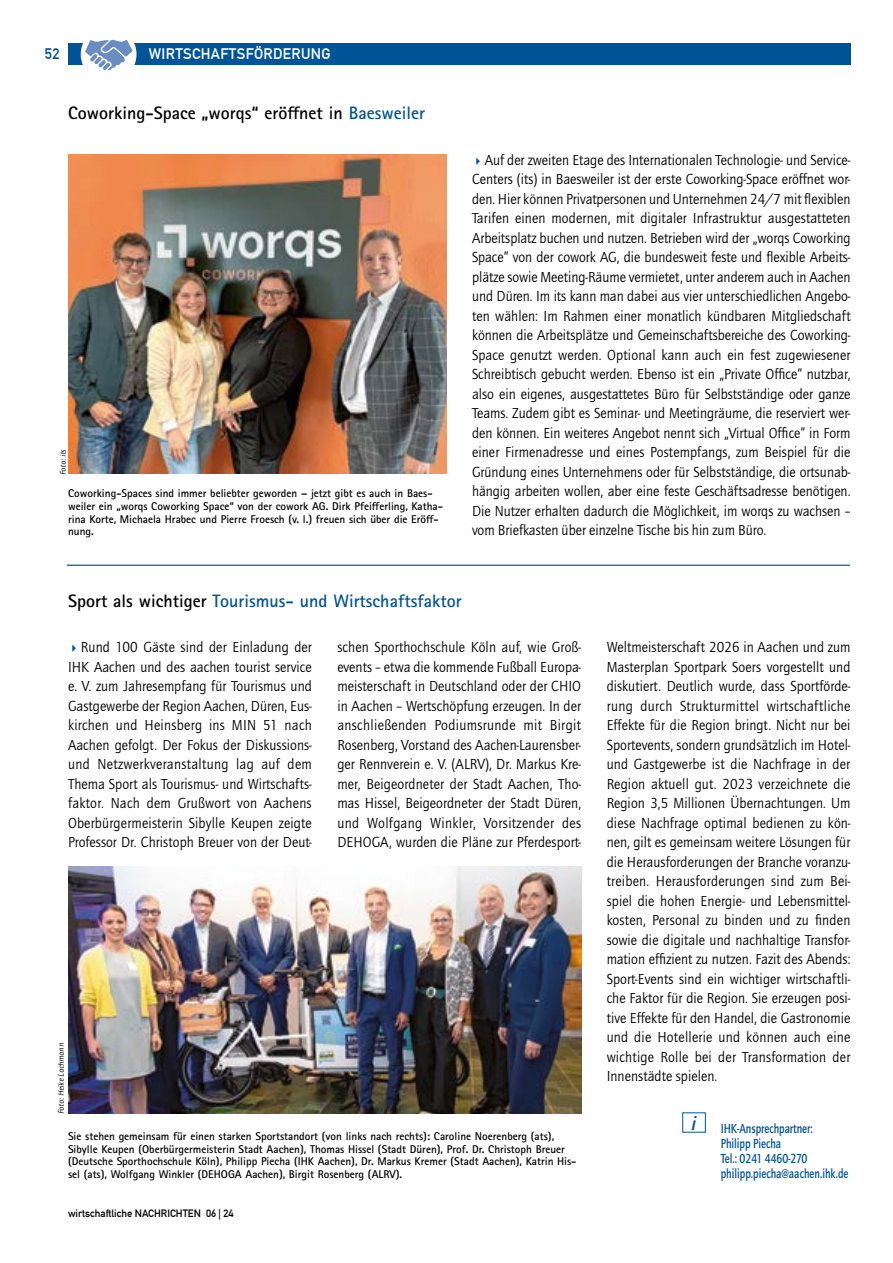
<style>
.page{position:relative;width:893px;height:1263px;background:#fff}
.page>*{position:absolute;margin:0;border:0;box-sizing:border-box;transform-origin:0 0}
.Logo_Info{font:italic 500 19.5px "Quay Sans ITC Std";color:#005497}
.Headline_Spotlight{font:700 18px "Rotis Sans Serif Std";color:#005497}
.Headline_Spotlight-2{font:700 18px "Rotis Sans Serif Std";color:#000}
.Grundtext_Inhalt_Pfeil{font:15px/19.5px "Quay Sans ITC Std";letter-spacing:.005em;color:#000;text-align:justify;scale:.95 1}
.t1{font:15px "DIN1451 Com Mittelschrift";letter-spacing:.025em;color:#fff}
.t2{font:15px "DIN1451 Com Mittelschrift";color:#005497}
.Info_Internetadresse{font:500 13.5px "Quay Sans ITC Std";color:#005497;scale:.8 1}
.t3{font:700 11.25px/12.8px "Rotis Sans Serif Std";color:#000}
.t4{font:10.5px "DIN1451 Com Mittelschrift";color:#000}
.Fotoverweis{font:italic 8.25px "Rotis Sans Serif Std";color:#000}
.s1{color:#005497}
.s2{color:#000}
</style>
<div class="page">
<div style="left:68px;top:43px;width:782px;height:22px;background:#005497"></div>
<div style="left:81px;top:27px;width:55px;height:55px;background:#fff;border-radius:50%"></div>
<div style="left:81px;top:26px;width:55px;height:56px;border:1px solid #fff;border-radius:50%"></div>
<svg style="left:85px;top:40px;width:48px;height:31px"></svg>
<img style="left:68px;top:154px;width:378px;height:319px">
<div style="left:682px;top:1112px;width:24px;height:20px;border:1px solid #005497"></div>
<img style="left:68px;top:867px;width:513px;height:246px">
<hr style="left:67px;top:565px;width:783px;height:1px;background:#005497">
<p class="t2" style="left:45px;top:45px;width:16px">52</p>
<p class="t1" style="left:149px;top:45px;width:183px">WIRTSCHAFTSFÖRDERUNG</p>
<h1 class="Headline_Spotlight-2" style="left:68px;top:101px;width:358px">Coworking-Space „worqs“ eröffnet in <span class="s1">Baesweiler</span></h1>
<p class="Fotoverweis" style="left:58px;top:475px;width:27px;rotate:-90deg">Foto: its</p>
<p class="t3" style="left:68px;top:487px;width:376px">Coworking-Spaces sind immer beliebter geworden – jetzt gibt es auch in Baes&shy;weiler ein „worqs Coworking Space“ von der cowork AG. Dirk Pfeifferling, Katha&shy;rina Korte, Michaela Hrabec und Pierre Froesch (v. l.) freuen sich über die Eröff&shy;nung.</p>
<p class="Grundtext_Inhalt_Pfeil" style="left:472px;top:150px;width:400px;text-indent:13px">Auf der zweiten Etage des Internationalen Technologie- und Service-Centers (its) in Baesweiler ist der erste Coworking-Space eröffnet wor&shy;den. Hier können Privatpersonen und Unternehmen 24/7 mit flexiblen Tarifen einen modernen, mit digitaler Infrastruktur ausgestatteten Arbeitsplatz buchen und nutzen. Betrieben wird der „worqs Coworking Space“ von der cowork AG, die bundesweit feste und flexible Arbeits&shy;plätze sowie Meeting-Räume vermietet, unter anderem auch in Aachen und Düren. Im its kann man dabei aus vier unterschiedlichen Angebo&shy;ten wählen: Im Rahmen einer monatlich kündbaren Mitgliedschaft können die Arbeitsplätze und Gemeinschaftsbereiche des Coworking-Space genutzt werden. Optional kann auch ein fest zugewiesener Schreibtisch gebucht werden. Ebenso ist ein „Private Office“ nutzbar, also ein eigenes, ausgestattetes Büro für Selbstständige oder ganze Teams. Zudem gibt es Seminar- und Meetingräume, die reserviert wer&shy;den können. Ein weiteres Angebot nennt sich „Virtual Office“ in Form einer Firmenadresse und eines Postempfangs, zum Beispiel für die Gründung eines Unternehmens oder für Selbstständige, die ortsunab&shy;hängig arbeiten wollen, aber eine feste Geschäftsadresse benötigen.<br>Die Nutzer erhalten dadurch die Möglichkeit, im worqs zu wachsen – vom Briefkasten über einzelne Tische bis hin zum Büro.</p>
<h1 class="Headline_Spotlight" style="left:68px;top:589px;width:395px"><span class="s2">Sport als wichtiger</span> Tourismus- und Wirtschaftsfaktor</h1>
<p class="Grundtext_Inhalt_Pfeil" style="left:68px;top:638px;width:258px;text-indent:13px">Rund 100 Gäste sind der Einladung der IHK Aachen und des aachen tourist service e. V. zum Jahresempfang für Tourismus und Gastgewerbe der Region Aachen, Düren, Eus&shy;kirchen und Heinsberg ins MIN 51 nach Aachen gefolgt. Der Fokus der Diskussions&shy;und Netzwerkveranstaltung lag auf dem Thema Sport als Tourismus- und Wirtschafts&shy;faktor. Nach dem Grußwort von Aachens Oberbürgermeisterin Sibylle Keupen zeigte Professor Dr. Christoph Breuer von der Deut-</p>
<p class="Grundtext_Inhalt_Pfeil" style="left:337px;top:638px;width:258px">schen Sporthochschule Köln auf, wie Groß&shy;events – etwa die kommende Fußball Europa&shy;meisterschaft in Deutschland oder der CHIO in Aachen – Wertschöpfung erzeugen. In der anschließenden Podiumsrunde mit Birgit Rosenberg, Vorstand des Aachen-Laurensber&shy;ger Rennverein e. V. (ALRV), Dr. Markus Kre&shy;mer, Beigeordneter der Stadt Aachen, Tho&shy;mas Hissel, Beigeordneter der Stadt Düren, und Wolfgang Winkler, Vorsitzender des DEHOGA, wurden die Pläne zur Pferdesport-</p>
<p class="Grundtext_Inhalt_Pfeil" style="left:607px;top:638px;width:258px">Weltmeisterschaft 2026 in Aachen und zum Masterplan Sportpark Soers vorgestellt und diskutiert. Deutlich wurde, dass Sportförde&shy;rung durch Strukturmittel wirtschaftliche Effekte für die Region bringt. Nicht nur bei Sportevents, sondern grundsätzlich im Hotel&shy;und Gastgewerbe ist die Nachfrage in der Region aktuell gut. 2023 verzeichnete die Region 3,5 Millionen Übernachtungen. Um diese Nachfrage optimal bedienen zu kön&shy;nen, gilt es gemeinsam weitere Lösungen für die Herausforderungen der Branche voranzu&shy;treiben. Herausforderungen sind zum Bei&shy;spiel die hohen Energie- und Lebensmittel&shy;kosten, Personal zu binden und zu finden sowie die digitale und nachhaltige Transfor&shy;mation effizient zu nutzen. Fazit des Abends:<br>Sport-Events sind ein wichtiger wirtschaftli&shy;che Faktor für die Region. Sie erzeugen posi&shy;tive Effekte für den Handel, die Gastronomie und die Hotellerie und können auch eine wichtige Rolle bei der Transformation der Innenstädte spielen.</p>
<p class="Logo_Info" style="left:692px;top:1111px;width:6px">i</p>
<p class="Info_Internetadresse" style="left:721px;top:1120px;width:117px">IHK-Ansprechpartner:</p>
<p class="Info_Internetadresse" style="left:721px;top:1135px;width:77px">Philipp Piecha</p>
<p class="Info_Internetadresse" style="left:721px;top:1150px;width:110px">Tel.: 0241 4460-270</p>
<p class="Info_Internetadresse" style="left:721px;top:1165px;width:161px">philipp.piecha@aachen.ihk.de</p>
<p class="Fotoverweis" style="left:56px;top:1114px;width:72px;rotate:-90deg">Foto: Heike Lachmann</p>
<p class="t3" style="left:68px;top:1129px;width:510px">Sie stehen gemeinsam für einen starken Sportstandort (von links nach rechts): Caroline Noerenberg (ats), Sibylle Keupen (Oberbürgermeisterin Stadt Aachen), Thomas Hissel (Stadt Düren), Prof. Dr. Christoph Breuer (Deutsche Sporthochschule Köln), Philipp Piecha (IHK Aachen), Dr. Markus Kremer (Stadt Aachen), Katrin His&shy;sel (ats), Wolfgang Winkler (DEHOGA Aachen), Birgit Rosenberg (ALRV).</p>
<p class="t4" style="left:68px;top:1207px;width:167px">wirtschaftliche NACHRICHTEN 06 | 24</p>
</div>
